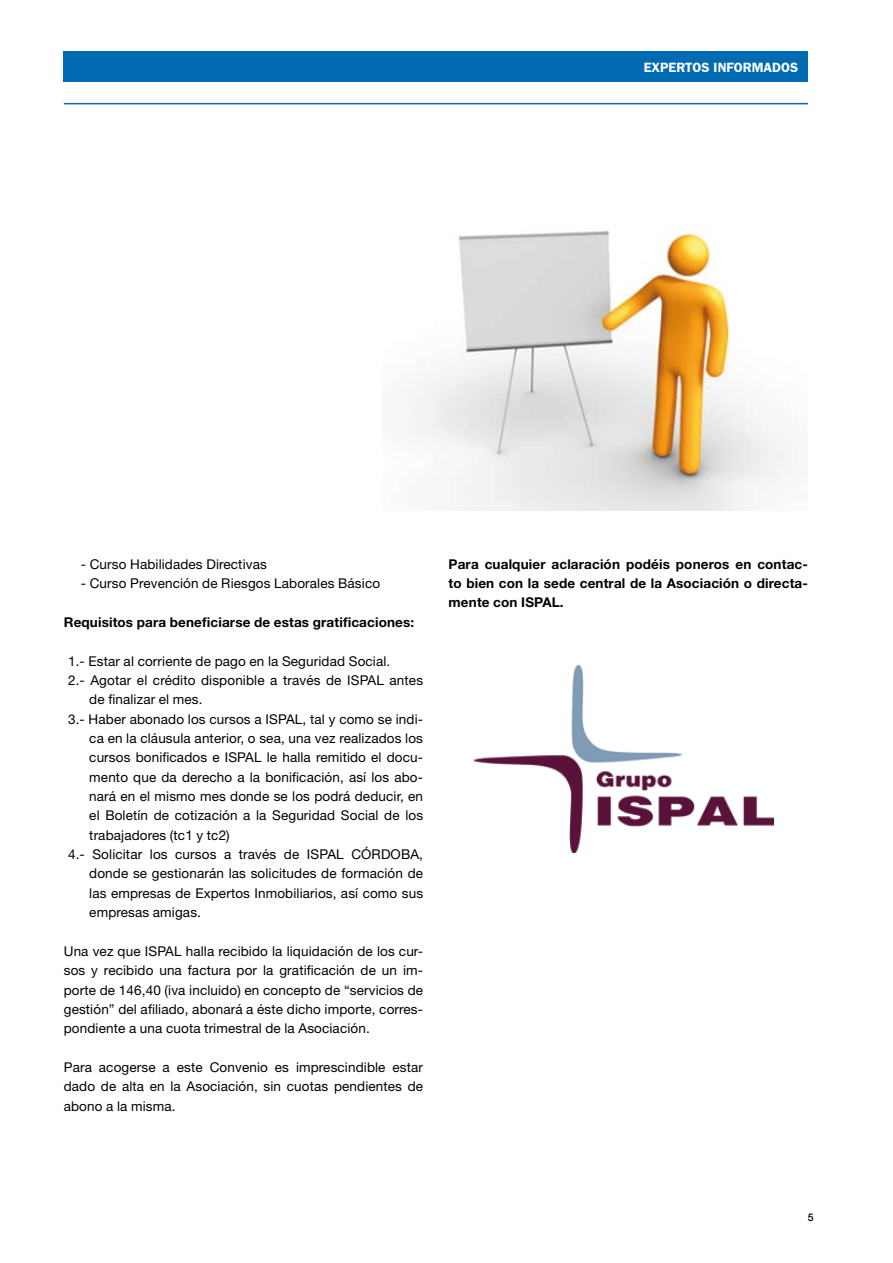
<style>
.page{position:relative;width:893px;height:1263px;background:#fff}
.page>*{position:absolute;margin:0;border:0;box-sizing:border-box;transform-origin:0 0}
.t1{font:13.5px/19.4px "Helvetica Neue LT Std";letter-spacing:.01em;color:#000;text-align:justify}
.t2{font:700 13.5px/19.4px "Helvetica Neue LT Std";letter-spacing:.01em;color:#000;text-align:justify}
.t3{font:600 13.5px "Franklin Gothic";color:#fff}
.t4{font:500 10.5px "Helvetica Neue LT Std";color:#000}
</style>
<div class="page">
<div style="left:64px;top:51px;width:744px;height:30px;background:#006ab2"></div>
<hr style="left:64px;top:103px;width:744px;height:1px;background:#006ab2">
<img style="left:475px;top:666px;width:299px;height:186px">
<img style="left:413px;top:226px;width:376px;height:285px">
<p class="t3" style="left:644px;top:59px;width:130px">EXPERTOS IN FORMADOS</p>
<p class="t1" style="left:81px;top:554px;width:188px">- Curso Habilidades Directivas</p>
<p class="t1" style="left:81px;top:573px;width:301px">- Curso Prevención de Riesgos Laborales Básico</p>
<p class="t2" style="left:64px;top:612px;width:352px">Requisitos para beneficiarse de estas gratificaciones:</p>
<p class="t1" style="left:68px;top:651px;width:324px">1.- Estar al corriente de pago en la Seguridad Social.</p>
<p class="t1" style="left:68px;top:670px;width:357px">2.- Agotar el crédito disponible a través de ISPAL antes</p>
<p class="t1" style="left:89px;top:690px;width:115px">de finalizar el mes.</p>
<p class="t1" style="left:68px;top:709px;width:357px">3.- Haber abonado los cursos a ISPAL, tal y como se indi-</p>
<p class="t1" style="left:89px;top:728px;width:335px">ca en la cláusula anterior, o sea, una vez realizados los</p>
<p class="t1" style="left:89px;top:748px;width:335px">cursos bonificados e ISPAL le halla remitido el docu-</p>
<p class="t1" style="left:89px;top:767px;width:335px">mento que da derecho a la bonificación, así los abo-</p>
<p class="t1" style="left:89px;top:786px;width:335px">nará en el mismo mes donde se los podrá deducir, en</p>
<p class="t1" style="left:89px;top:806px;width:335px">el Boletín de cotización a la Seguridad Social de los</p>
<p class="t1" style="left:89px;top:825px;width:142px">trabajadores (tc1 y tc2)</p>
<p class="t1" style="left:68px;top:844px;width:357px">4.- Solicitar los cursos a través de ISPAL CÓRDOBA,</p>
<p class="t1" style="left:89px;top:864px;width:335px">donde se gestionarán las solicitudes de formación de</p>
<p class="t1" style="left:89px;top:883px;width:335px">las empresas de Expertos Inmobiliarios, así como sus</p>
<p class="t1" style="left:89px;top:902px;width:113px">empresas amigas.</p>
<p class="t1" style="left:64px;top:941px;width:361px">Una vez que ISPAL halla recibido la liquidación de los cur&shy;sos y recibido una factura por la gratificación de un im&shy;porte de 146,40 (iva incluido) en concepto de “servicios de gestión” del afiliado, abonará a éste dicho importe, corres&shy;pondiente a una cuota trimestral de la Asociación.</p>
<p class="t1" style="left:64px;top:1057px;width:361px">Para acogerse a este Convenio es imprescindible estar dado de alta en la Asociación, sin cuotas pendientes de abono a la misma.</p>
<p class="t2" style="left:449px;top:554px;width:361px">Para cualquier aclaración podéis poneros en contac&shy;to bien con la sede central de la Asociación o directa&shy;mente con ISPAL.</p>
<p class="t4" style="left:808px;top:1211px;width:7px">5</p>
</div>
